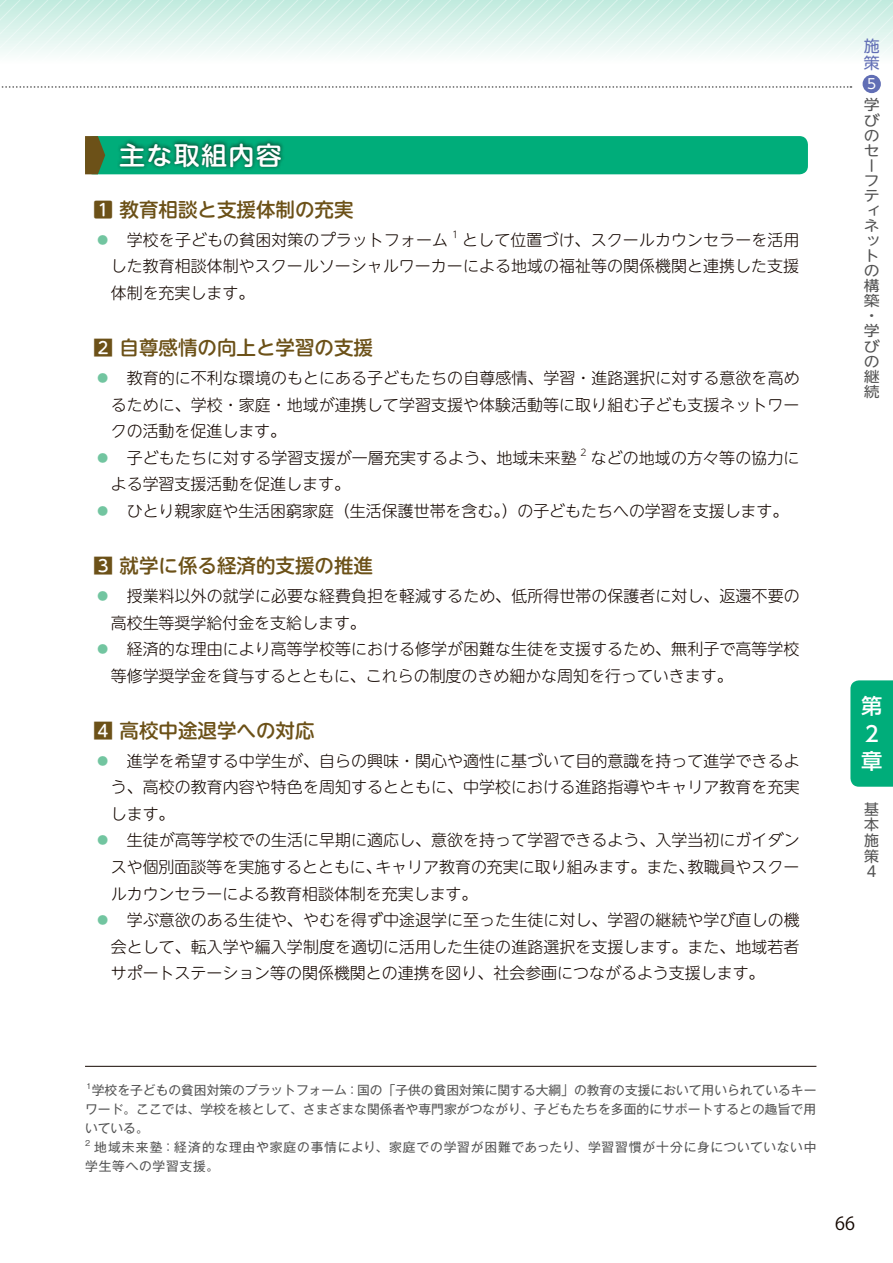
<style>
.page{position:relative;width:893px;height:1263px;background:#fff}
.page>*{position:absolute;margin:0;border:0;box-sizing:border-box;transform-origin:0 0}
.t1{font:500 25.2px "UD Shin M Go Pro";letter-spacing:.05em;color:#fff}
.t2{font:500 21.3px/27.6px "UD Shin Go Pro";color:#fff}
.t3{font:500 19.5px "UD Shin M Go Pro";color:#6c5118}
.t4{font:18px "Koz Go Pro";color:#140700}
.t5{font:300 15.9px/26.5px "UD Shin M Go Pro";letter-spacing:.005em;color:#140700;text-align:justify}
.t6{font:15.9px/16.8px "UD Shin M Go Pro";color:#616eb5}
.t7{font:14.85px/15.6px "UD Shin Go Pro";color:#535353;text-align:justify}
.t8{font:14.4px/15px "UD Shin M Go Pro";color:#535353;scale:1.11 1}
.t9{font:13.8px "UD Shin Go Pro";color:#fff}
.t10{font:12.75px/19.2px "Gothic MB101 Pro";letter-spacing:.04em;color:#535353;text-align:justify}
.t11{font:12.75px/19.2px "Gothic MB101 Pro";letter-spacing:.06em;color:#535353}
.t12{font:300 9.3px "UD Shin M Go Pro";color:#140700}
.t13{font:7.5px "Gothic MB101 Pro";color:#535353}
.s1{font-weight:500;color:#72c5a0}
</style>
<div class="page">
<svg style="left:0;top:0;width:893px;height:54px;background:#dbf3ec"></svg>
<svg style="left:1px;top:86px;width:850px;height:2px"></svg>
<div style="left:863px;top:75px;width:18px;height:18px;background:#616eb5;border-radius:50%"></div>
<div style="left:85px;top:136px;width:723px;height:38px;background:#00ad7a;border-radius:9px"></div>
<div style="left:116px;top:139px;width:169px;height:32px;background:#140700;opacity:.75"></div>
<svg style="left:85px;top:136px;width:20px;height:38px"></svg>
<hr style="left:85px;top:1066px;width:731px;height:1px;background:#140700">
<div style="left:850px;top:680px;width:43px;height:107px;background:#00ad7a"></div>
<h1 class="t1" style="left:119px;top:135px;width:164px">主な取組内容</h1>
<p class="t3" style="left:94px;top:194px;width:261px">1 教育相談と支援体制の充実</p>
<p class="t5" style="left:95px;top:226px;width:355px"><span class="s1">◦</span> 学校を子どもの貧困対策のプラットフォーム</p>
<p class="t12" style="left:452px;top:227px;width:8px">1</p>
<p class="t5" style="left:111px;top:226px;width:690px;text-indent:351px">として位置づけ、スクールカウンセラーを活用した教育相談体制やスクールソーシャルワーカーによる地域の福祉等の関係機関と連携した支援体制を充実します。</p>
<p class="t3" style="left:94px;top:332px;width:281px">2 自尊感情の向上と学習の支援</p>
<p class="t5" style="left:95px;top:364px;width:706px"><span class="s1">◦</span> 教育的に不利な環境のもとにある子どもたちの自尊感情、学習・進路選択に対する意欲を高め</p>
<p class="t5" style="left:111px;top:390px;width:690px">るために、学校・家庭・地域が連携して学習支援や体験活動等に取り組む子ども支援ネットワー</p>
<p class="t5" style="left:111px;top:417px;width:177px">クの活動を促進します。</p>
<p class="t5" style="left:95px;top:444px;width:483px"><span class="s1">◦</span> 子どもたちに対する学習支援が一層充実するよう、地域未来塾</p>
<p class="t12" style="left:580px;top:445px;width:8px">2</p>
<p class="t5" style="left:591px;top:444px;width:210px">などの地域の方々等の協力に</p>
<p class="t5" style="left:95px;top:470px;width:695px;text-indent:16px">よる学習支援活動を促進します。<br><span class="s1">◦</span> ひとり親家庭や生活困窮家庭（生活保護世帯を含む。）の子どもたちへの学習を支援します。</p>
<p class="t3" style="left:94px;top:550px;width:281px">3 就学に係る経済的支援の推進</p>
<p class="t5" style="left:95px;top:582px;width:706px"><span class="s1">◦</span> 授業料以外の就学に必要な経費負担を軽減するため、低所得世帯の保護者に対し、返還不要の</p>
<p class="t5" style="left:111px;top:608px;width:257px">高校生等奨学給付金を支給します。</p>
<p class="t5" style="left:95px;top:635px;width:706px"><span class="s1">◦</span> 経済的な理由により高等学校等における修学が困難な生徒を支援するため、無利子で高等学校</p>
<p class="t5" style="left:111px;top:661px;width:623px">等修学奨学金を貸与するとともに、これらの制度のきめ細かな周知を行っていきます。</p>
<p class="t3" style="left:94px;top:715px;width:222px">4 高校中途退学への対応</p>
<p class="t5" style="left:95px;top:746px;width:706px"><span class="s1">◦</span> 進学を希望する中学生が、自らの興味・関心や適性に基づいて目的意識を持って進学できるよ</p>
<p class="t5" style="left:111px;top:773px;width:690px">う、高校の教育内容や特色を周知するとともに、中学校における進路指導やキャリア教育を充実</p>
<p class="t5" style="left:111px;top:800px;width:65px">します。</p>
<p class="t5" style="left:95px;top:826px;width:706px"><span class="s1">◦</span> 生徒が高等学校での生活に早期に適応し、意欲を持って学習できるよう、入学当初にガイダン</p>
<p class="t5" style="left:111px;top:853px;width:690px">スや個別面談等を実施するとともに、キャリア教育の充実に取り組みます。また、教職員やスクー</p>
<p class="t5" style="left:111px;top:879px;width:368px">ルカウンセラーによる教育相談体制を充実します。</p>
<p class="t5" style="left:95px;top:906px;width:706px"><span class="s1">◦</span> 学ぶ意欲のある生徒や、やむを得ず中途退学に至った生徒に対し、学習の継続や学び直しの機</p>
<p class="t5" style="left:111px;top:933px;width:690px">会として、転入学や編入学制度を適切に活用した生徒の進路選択を支援します。また、地域若者</p>
<p class="t5" style="left:111px;top:959px;width:655px">サポートステーション等の関係機関との連携を図り、社会参画につながるよう支援します。</p>
<p class="t6" style="left:864px;top:37px;width:17px">施策</p>
<p class="t8" style="left:864px;top:97px;width:16px">学びのセーフティネットの構築・学びの継続</p>
<p class="t9" style="left:867px;top:73px;width:11px">5</p>
<h2 class="t2" style="left:861px;top:692px;width:22px">第<br>２章</h2>
<p class="t7" style="left:864px;top:801px;width:16px">基本施策４</p>
<p class="t13" style="left:85px;top:1079px;width:9px">１</p>
<p class="t10" style="left:85px;top:1079px;width:733px;text-indent:7px">学校を子どもの貧困対策のプラットフォーム：国の「子供の貧困対策に関する大綱」の教育の支援において用いられているキーワード。ここでは、学校を核として、さまざまな関係者や専門家がつながり、子どもたちを多面的にサポートするとの趣旨で用いている。</p>
<p class="t13" style="left:85px;top:1137px;width:7px">2</p>
<p class="t11" style="left:85px;top:1136px;width:733px;text-indent:9px">地域未来塾：経済的な理由や家庭の事情により、家庭での学習が困難であったり、学習習慣が十分に身についていない中学生等への学習支援。</p>
<p class="t4" style="left:835px;top:1212px;width:21px">66</p>
</div>
